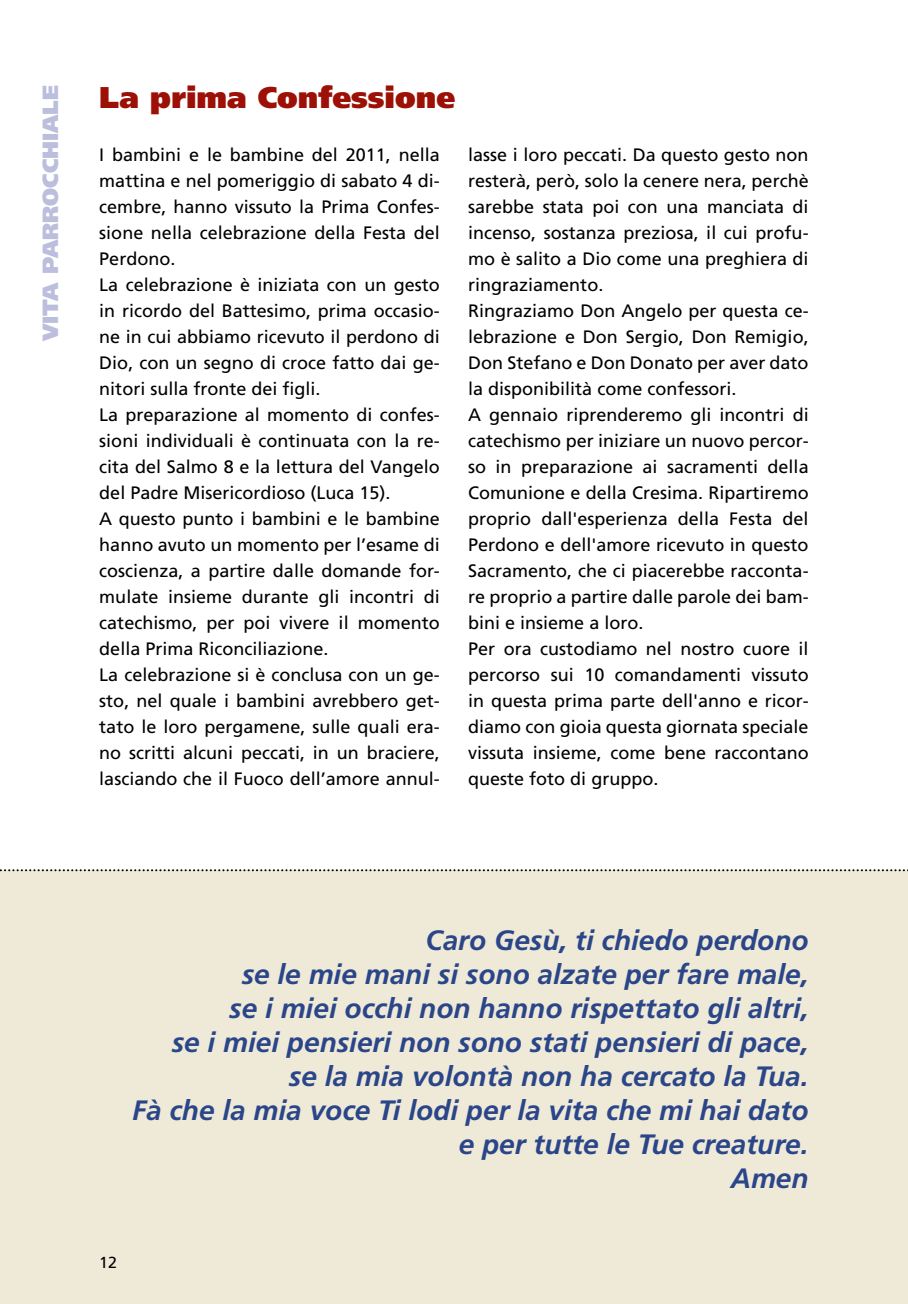
<style>
.page{position:relative;width:908px;height:1304px;background:#fff}
.page>*{position:absolute;margin:0;border:0;box-sizing:border-box;transform-origin:0 0}
.t1{font:900 30px "Frutiger";color:#9c1006}
.t2{font:italic 700 28px/34px "Frutiger";color:#2a4689;text-align:right}
.t3{font:900 22px "Frutiger";color:#bbbedc}
.t4{font:18px/26px "Frutiger";color:#000}
.t5{font:16px "Frutiger";color:#000}
</style>
<div class="page">
<div style="left:0;top:870px;width:907px;height:434px;background:#efe9d8"></div>
<svg style="left:0;top:869px;width:908px;height:2px"></svg>
<p class="t3" style="left:37px;top:341px;width:258px;rotate:-90deg">vita parrocchiale</p>
<h1 class="t1" style="left:99px;top:79px;width:357px">La prima Confessione</h1>
<p class="t4" style="left:99px;top:142px;width:342px">I bambini e le bambine del 2011, nella mattina e nel pomeriggio di sabato 4 di&shy;cembre, hanno vissuto la Prima Confes&shy;sione nella celebrazione della Festa del Perdono.<br>La celebrazione è iniziata con un gesto in ricordo del Battesimo, prima occasio&shy;ne in cui abbiamo ricevuto il perdono di Dio, con un segno di croce fatto dai ge&shy;nitori sulla fronte dei figli.<br>La preparazione al momento di confes&shy;sioni individuali è continuata con la re&shy;cita del Salmo 8 e la lettura del Vangelo del Padre M isericordioso (Luca 15).<br>A questo punto i bambini e le bambine hanno avuto un momento per l’esame di coscienza, a partire dalle domande for&shy;mulate insieme durante gli incontri di catechismo, per poi vivere il momento della Prima Riconciliazione.<br>La celebrazione si è conclusa con un ge&shy;sto, nel quale i bambini avrebbero get&shy;tato le loro pergamene, sulle quali era&shy;no scritti alcuni peccati, in un braciere, lasciando che il Fuoco dell’amore annul-</p>
<p class="t4" style="left:468px;top:142px;width:342px">lasse i loro peccati. Da questo gesto non resterà, però, solo la cenere nera, perchè sarebbe stata poi con una manciata di incenso, sostanza preziosa, il cui profu&shy;mo è salito a Dio come una preghiera di ringraziamento.<br>Ringraziamo Don Angelo per questa ce&shy;lebrazione e Don Sergio, Don Remigio, Don Stefano e Don Donato per aver dato la disponibilità come confessori.<br>A gennaio riprenderemo gli incontri di catechismo per iniziare un nuovo percor&shy;so in preparazione ai sacramenti della Comunione e della Cresima. Ripartiremo proprio dall'esperienza della Festa del Perdono e dell'amore ricevuto in questo Sacramento, che ci piacerebbe racconta&shy;re proprio a partire dalle parole dei bam&shy;bini e insieme a loro.<br>Per ora custodiamo nel nostro cuore il percorso sui 10 comandamenti vissuto in questa prima parte dell'anno e ricor&shy;diamo con gioia questa giornata speciale vissuta insieme, come bene raccontano queste foto di gruppo.</p>
<p class="t2" style="left:132px;top:923px;width:677px">Caro Gesù, ti chiedo perdono<br>se le mie mani si sono alzate per fare male,<br>se i miei occhi non hanno rispettato gli altri,<br>se i miei pensieri non sono stati pensieri di pace,<br>se la mia volontà non ha cercato la Tua.<br>Fà che la mia voce Ti lodi per la vita che mi hai dato e per tutte le Tue creature.<br>Amen</p>
<p class="t5" style="left:99px;top:1253px;width:19px">12</p>
</div>
